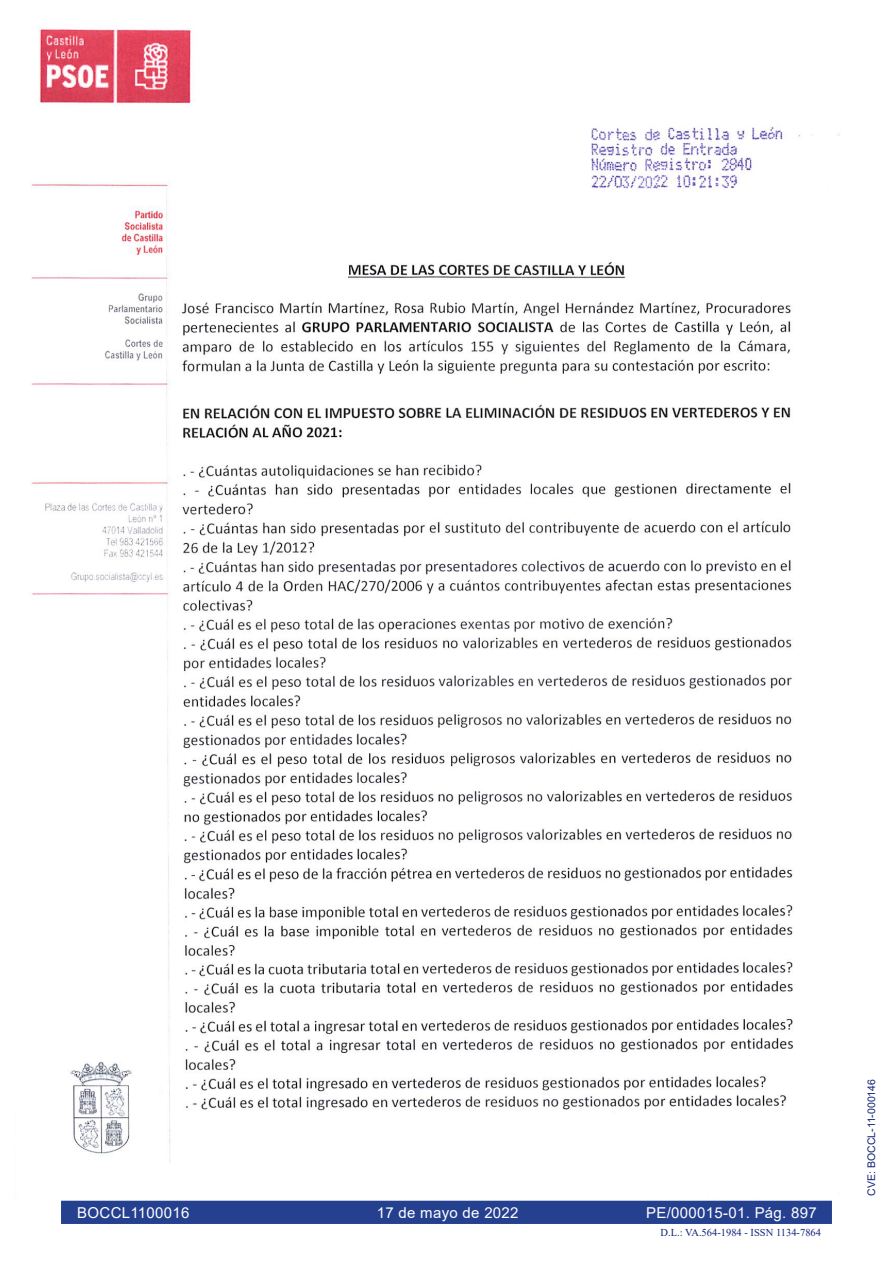
<style>
.page{position:relative;width:893px;height:1263px;background:#fff}
.page>*{position:absolute;margin:0;border:0;box-sizing:border-box;transform-origin:0 0}
.E_CVE{font:15px "Arial";letter-spacing:.02em;color:#fff}
.t1{font:10.5px "Times New Roman";color:#132477}
.t2{font:10.5px "Arial";color:#132477}
</style>
<div class="page">
<div style="left:60px;top:1200px;width:773px;height:25px;background:#25408f"></div>
<div style="left:60px;top:1199px;width:773px;height:26px;border:2px solid #fff"></div>
<img style="left:31px;top:25px;width:809px;height:1175px">
<p class="E_CVE" style="left:77px;top:1202px;width:114px">BOCCL1100016</p>
<p class="E_CVE" style="left:377px;top:1202px;width:143px">17 de mayo de 2022</p>
<p class="E_CVE" style="left:646px;top:1202px;width:172px">PE/000015-01. Pág. 897</p>
<p class="t1" style="left:661px;top:1225px;width:162px">D.L.: VA.564-1984 - ISSN 1134-7864</p>
<p class="t2" style="left:864px;top:1195px;width:118px;rotate:-90deg">CVE: BOCCL-11-000146</p>
</div>
